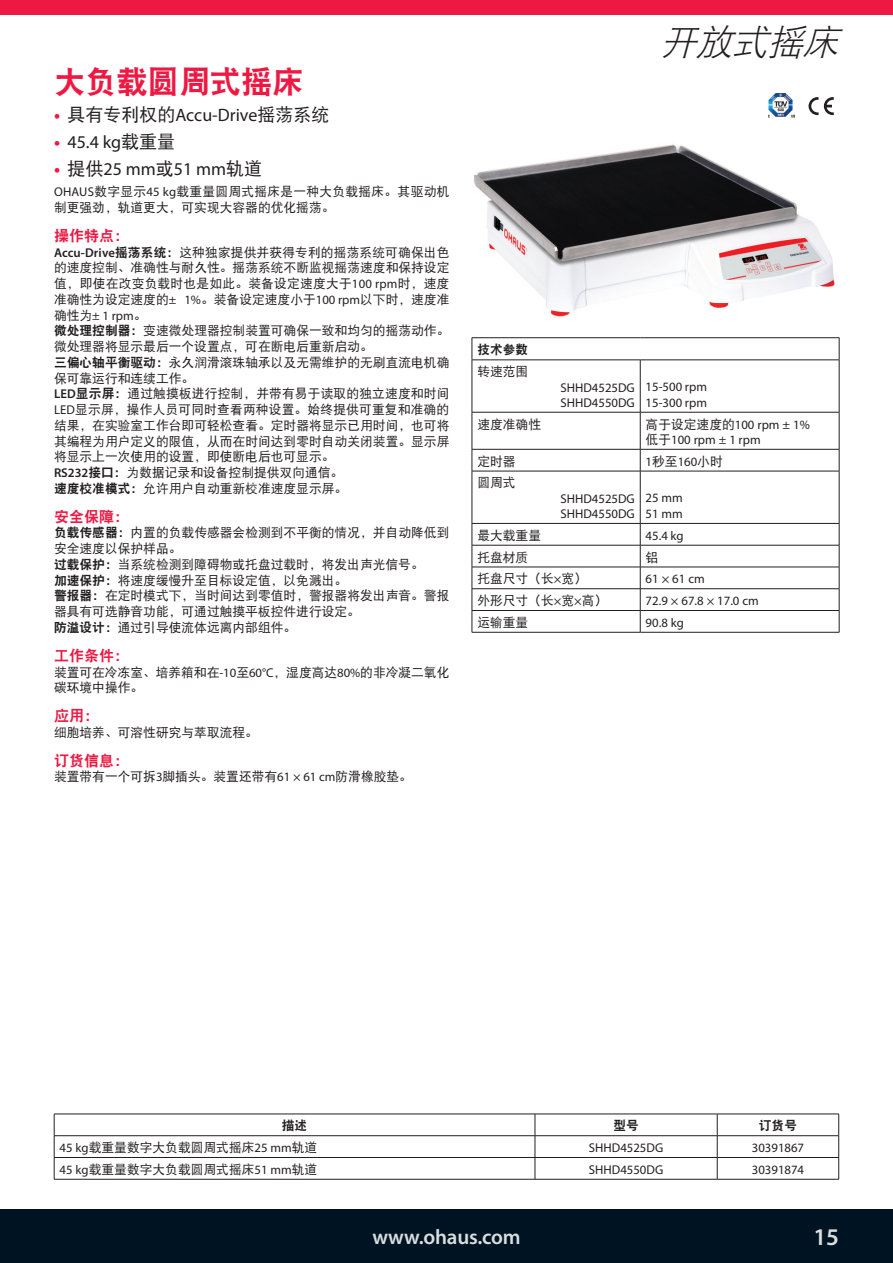
<style>
.page{position:relative;width:893px;height:1263px;background:#fff}
.page>*{position:absolute;margin:0;border:0;box-sizing:border-box;transform-origin:0 0}
.Interior_Product__Ca{font:italic 36px "DFP Hei W3";color:#231f20}
.Interior__Product_Na{font:31.5px "DFP Hei W9";letter-spacing:-.01em;color:#ed1943}
.t1{font:600 24px "Myriad Pro";color:#d9dfdf}
.t2{font:600 21px "Myriad Pro";letter-spacing:-.01em;color:#d9dfdf}
.t3{font:18px "Myriad Pro";color:#231f20}
.t4{font:18px "DFP Hei W5";color:#231f20}
.Semi-Bold_Subhead-Re{font:15px "DFP Hei W9";color:#ed1943}
.Body_Copy{font:12.75px/15.8px "DFP Hei W5";color:#231f20}
.Specs_Left_Column{font:12.75px/15.3px "Myriad Pro";color:#231f20}
.Specs_Left_Column-2{font:12.75px "DFP Hei W5";color:#231f20}
.Body_Copy-2{font:12.75px/15.8px "DFP Hei W5";letter-spacing:.02em;color:#231f20}
.Specs_Centered_Text{font:12.75px "Myriad Pro";color:#231f20}
.Specs_Header_Centere{font:12.75px "DFP Hei W9";color:#231f20}
.Specs_Header{font:12.75px "DFP Hei W9";color:#231f20}
.s1{font-family:"Myriad Pro";font-weight:700;color:#ed1943}
.s2{font-family:"Myriad Pro"}
.s3{font-weight:700;color:#ed1943}
.s4{font-family:"DFP Hei W5"}
.s5{font-family:"Myriad Pro";font-weight:600}
.s6{font-family:"DFP Hei W9"}
</style>
<div class="page">
<div style="left:0;top:0;width:893px;height:15px;background:#ed1943"></div>
<div style="left:0;top:1209px;width:893px;height:54px;background:#001322"></div>
<img style="left:474px;top:116px;width:361px;height:201px">
<hr style="left:472px;top:337px;width:168px;height:1px;background:#231f20">
<svg style="left:472px;top:338px;width:1px;height:22px"></svg>
<hr style="left:640px;top:337px;width:199px;height:1px;background:#231f20">
<hr style="left:472px;top:360px;width:168px;height:1px;background:#231f20">
<hr style="left:640px;top:360px;width:199px;height:1px;background:#231f20">
<hr style="left:472px;top:412px;width:168px;height:1px;background:#231f20">
<hr style="left:640px;top:412px;width:199px;height:1px;background:#231f20">
<hr style="left:472px;top:449px;width:168px;height:1px;background:#231f20">
<hr style="left:640px;top:449px;width:199px;height:1px;background:#231f20">
<hr style="left:472px;top:471px;width:168px;height:1px;background:#231f20">
<hr style="left:640px;top:471px;width:199px;height:1px;background:#231f20">
<hr style="left:472px;top:523px;width:168px;height:1px;background:#231f20">
<hr style="left:640px;top:523px;width:199px;height:1px;background:#231f20">
<hr style="left:472px;top:545px;width:168px;height:1px;background:#231f20">
<hr style="left:640px;top:545px;width:199px;height:1px;background:#231f20">
<hr style="left:472px;top:567px;width:168px;height:1px;background:#231f20">
<hr style="left:640px;top:567px;width:199px;height:1px;background:#231f20">
<hr style="left:472px;top:588px;width:168px;height:1px;background:#231f20">
<hr style="left:640px;top:588px;width:199px;height:1px;background:#231f20">
<hr style="left:472px;top:610px;width:168px;height:1px;background:#231f20">
<hr style="left:640px;top:610px;width:199px;height:1px;background:#231f20">
<hr style="left:640px;top:360px;width:1px;height:52px;background:#231f20">
<hr style="left:640px;top:412px;width:1px;height:37px;background:#231f20">
<svg style="left:640px;top:449px;width:1px;height:22px"></svg>
<hr style="left:640px;top:471px;width:1px;height:52px;background:#231f20">
<svg style="left:839px;top:338px;width:1px;height:22px"></svg>
<hr style="left:472px;top:360px;width:1px;height:52px;background:#231f20">
<hr style="left:839px;top:360px;width:1px;height:52px;background:#231f20">
<hr style="left:472px;top:412px;width:1px;height:37px;background:#231f20">
<hr style="left:839px;top:412px;width:1px;height:37px;background:#231f20">
<svg style="left:472px;top:449px;width:1px;height:22px"></svg>
<svg style="left:839px;top:449px;width:1px;height:22px"></svg>
<hr style="left:472px;top:471px;width:1px;height:52px;background:#231f20">
<hr style="left:839px;top:471px;width:1px;height:52px;background:#231f20">
<svg style="left:472px;top:524px;width:1px;height:108px"></svg>
<svg style="left:839px;top:524px;width:1px;height:108px"></svg>
<hr style="left:472px;top:632px;width:168px;height:1px;background:#231f20">
<hr style="left:640px;top:632px;width:199px;height:1px;background:#231f20">
<svg style="left:640px;top:524px;width:1px;height:108px"></svg>
<svg style="left:54px;top:1114px;width:785px;height:65px"></svg>
<hr style="left:54px;top:1179px;width:481px;height:1px;background:#231f20">
<hr style="left:535px;top:1179px;width:182px;height:1px;background:#231f20">
<hr style="left:717px;top:1179px;width:122px;height:1px;background:#231f20">
<img style="left:769px;top:93px;width:26px;height:24px">
<svg style="left:824px;top:97px;width:10px;height:18px"></svg>
<svg style="left:808px;top:97px;width:10px;height:18px"></svg>
<p class="Interior__Product_Na" style="left:54px;top:64px;width:251px">大负载圆周式摇床</p>
<p class="t4" style="left:54px;top:105px;width:277px"><span class="s1">•</span> 具有专利权的<span class="s2">Accu-Drive</span>摇荡系统</p>
<p class="t3" style="left:54px;top:131px;width:123px"><span class="s3">•</span> 45.4 kg<span class="s4">载重量</span></p>
<p class="t3" style="left:54px;top:158px;width:210px"><span class="s3">•</span> <span class="s4">提供</span>25 mm<span class="s4">或</span>51 mm<span class="s4">轨道</span></p>
<p class="Body_Copy-2" style="left:54px;top:184px;width:397px"><span class="s2">OHAUS</span>数字显示<span class="s2">45 kg</span>载重量圆周式摇床是一种大负载摇床。其驱动机制更强劲，轨道更大，可实现大容器的优化摇荡。</p>
<p class="Semi-Bold_Subhead-Re" style="left:54px;top:227px;width:76px">操作特点：</p>
<p class="Body_Copy" style="left:54px;top:244px;width:397px;text-align:justify"><span class="s5">Accu-Drive</span><span class="s6">摇荡系统：</span>这种独家提供并获得专利的摇荡系统可确保出色的速度控制、准确性与耐久性。摇荡系统不断监视摇荡速度和保持设定值，即使在改变负载时也是如此。装备设定速度大于<span class="s2">100 rpm</span>时，速度准确性为设定速度的<span class="s2">± 1%</span>。装备设定速度小于<span class="s2">100 rpm</span>以下时，速度准确性为<span class="s2">± 1 rpm</span>。</p>
<p class="Body_Copy" style="left:54px;top:323px;width:397px"><span class="s6">微处理控制器：</span>变速微处理器控制装置可确保一致和均匀的摇荡动作。微处理器将显示最后一个设置点，可在断电后重新启动。</p>
<p class="Body_Copy" style="left:54px;top:354px;width:397px"><span class="s6">三偏心轴平衡驱动：</span>永久润滑滚珠轴承以及无需维护的无刷直流电机确保可靠运行和连续工作。</p>
<p class="Body_Copy" style="left:54px;top:386px;width:397px;text-align:justify"><span class="s5">LED</span><span class="s6">显示屏：</span>通过触摸板进行控制，并带有易于读取的独立速度和时间<span class="s2">LED</span>显示屏，操作人员可同时查看两种设置。始终提供可重复和准确的结果，在实验室工作台即可轻松查看。定时器将显示已用时间，也可将其编程为用户定义的限值，从而在时间达到零时自动关闭装置。显示屏将显示上一次使用的设置，即使断电后也可显示。</p>
<p class="Body_Copy" style="left:54px;top:464px;width:291px"><span class="s5">RS232</span><span class="s6">接口：</span>为数据记录和设备控制提供双向通信。</p>
<p class="Body_Copy" style="left:54px;top:480px;width:295px"><span class="s6">速度校准模式：</span>允许用户自动重新校准速度显示屏。</p>
<p class="Semi-Bold_Subhead-Re" style="left:54px;top:508px;width:76px">安全保障：</p>
<p class="Body_Copy" style="left:54px;top:525px;width:397px"><span class="s6">负载传感器：</span>内置的负载传感器会检测到不平衡的情况，并自动降低到安全速度以保护样品。</p>
<p class="Body_Copy" style="left:54px;top:556px;width:371px"><span class="s6">过载保护：</span>当系统检测到障碍物或托盘过载时，将发出声光信号。</p>
<p class="Body_Copy" style="left:54px;top:572px;width:295px"><span class="s6">加速保护：</span>将速度缓慢升至目标设定值，以免溅出。</p>
<p class="Body_Copy" style="left:54px;top:588px;width:397px"><span class="s6">警报器：</span>在定时模式下，当时间达到零值时，警报器将发出声音。警报器具有可选静音功能，可通过触摸平板控件进行设定。</p>
<p class="Body_Copy" style="left:54px;top:619px;width:244px"><span class="s6">防溢设计：</span>通过引导使流体远离内部组件。</p>
<p class="Semi-Bold_Subhead-Re" style="left:54px;top:647px;width:76px">工作条件：</p>
<p class="Body_Copy" style="left:54px;top:664px;width:397px">装置可在冷冻室、培养箱和在<span class="s2">-10</span>至<span class="s2">60°C</span>，湿度高达<span class="s2">80%</span>的非冷凝二氧化碳环境中操作。</p>
<p class="Semi-Bold_Subhead-Re" style="left:54px;top:707px;width:46px">应用：</p>
<p class="Body_Copy" style="left:54px;top:724px;width:205px">细胞培养、可溶性研究与萃取流程。</p>
<p class="Semi-Bold_Subhead-Re" style="left:54px;top:752px;width:76px">订货信息：</p>
<p class="Body_Copy" style="left:54px;top:769px;width:360px">装置带有一个可拆<span class="s2">3</span>脚插头。装置还带有<span class="s2">61 × 61 cm</span>防滑橡胶垫。</p>
<p class="Interior_Product__Ca" style="left:660px;top:22px;width:190px">开放式摇床</p>
<p class="Specs_Header" style="left:477px;top:343px;width:52px">技术参数</p>
<p class="Specs_Left_Column-2" style="left:477px;top:365px;width:52px">转速范围</p>
<p class="Specs_Left_Column" style="left:561px;top:379px;width:76px">SHHD4525DG</p>
<p class="Specs_Left_Column" style="left:561px;top:395px;width:76px">SHHD4550DG</p>
<p class="Specs_Left_Column" style="left:646px;top:379px;width:63px">15-500 rpm<br>15-300 rpm</p>
<p class="Specs_Left_Column-2" style="left:477px;top:417px;width:65px">速度准确性</p>
<p class="Specs_Left_Column" style="left:646px;top:416px;width:166px"><span class="s4">高于设定速度的</span>100 rpm ± 1%<span class="s4">低于</span>100 rpm ± 1 rpm</p>
<p class="Specs_Left_Column-2" style="left:477px;top:454px;width:40px">定时器</p>
<p class="Specs_Left_Column" style="left:646px;top:453px;width:79px">1<span class="s4">秒至</span>160<span class="s4">小时</span></p>
<p class="Specs_Left_Column-2" style="left:477px;top:476px;width:40px">圆周式</p>
<p class="Specs_Left_Column" style="left:561px;top:491px;width:76px">SHHD4525DG</p>
<p class="Specs_Left_Column" style="left:561px;top:506px;width:76px">SHHD4550DG</p>
<p class="Specs_Left_Column" style="left:646px;top:490px;width:39px">25 mm<br>51 mm</p>
<p class="Specs_Left_Column-2" style="left:477px;top:528px;width:65px">最大载重量</p>
<p class="Specs_Left_Column" style="left:646px;top:528px;width:40px">45.4 kg</p>
<p class="Specs_Left_Column-2" style="left:477px;top:550px;width:52px">托盘材质</p>
<p class="Specs_Left_Column-2" style="left:646px;top:550px;width:14px">铝</p>
<p class="Specs_Left_Column-2" style="left:477px;top:572px;width:111px">托盘尺寸（长<span class="s2">×</span>宽）</p>
<p class="Specs_Left_Column" style="left:646px;top:571px;width:61px">61 × 61 cm</p>
<p class="Specs_Left_Column-2" style="left:477px;top:594px;width:131px">外形尺寸（长<span class="s2">×</span>宽<span class="s2">×</span>高）</p>
<p class="Specs_Left_Column" style="left:646px;top:593px;width:115px">72.9 × 67.8 × 17.0 cm</p>
<p class="Specs_Left_Column-2" style="left:477px;top:615px;width:52px">运输重量</p>
<p class="Specs_Left_Column" style="left:646px;top:615px;width:40px">90.8 kg</p>
<p class="Specs_Header_Centere" style="left:282px;top:1119px;width:27px">描述</p>
<p class="Specs_Header_Centere" style="left:613px;top:1119px;width:27px">型号</p>
<p class="Specs_Header_Centere" style="left:759px;top:1119px;width:40px">订货号</p>
<p class="Specs_Left_Column-2" style="left:60px;top:1140px;width:259px"><span class="s2">45 kg</span>载重量数字大负载圆周式摇床<span class="s2">25 mm</span>轨道</p>
<p class="Specs_Centered_Text" style="left:589px;top:1140px;width:76px">SHHD4525DG</p>
<p class="Specs_Centered_Text" style="left:752px;top:1140px;width:54px">30391867</p>
<p class="Specs_Left_Column-2" style="left:60px;top:1162px;width:259px"><span class="s2">45 kg</span>载重量数字大负载圆周式摇床<span class="s2">51 mm</span>轨道</p>
<p class="Specs_Centered_Text" style="left:589px;top:1162px;width:76px">SHHD4550DG</p>
<p class="Specs_Centered_Text" style="left:752px;top:1162px;width:54px">30391874</p>
<h3 class="t2" style="left:372px;top:1223px;width:150px">www.ohaus.com</h3>
<h3 class="t1" style="left:813px;top:1222px;width:27px">15</h3>
</div>
